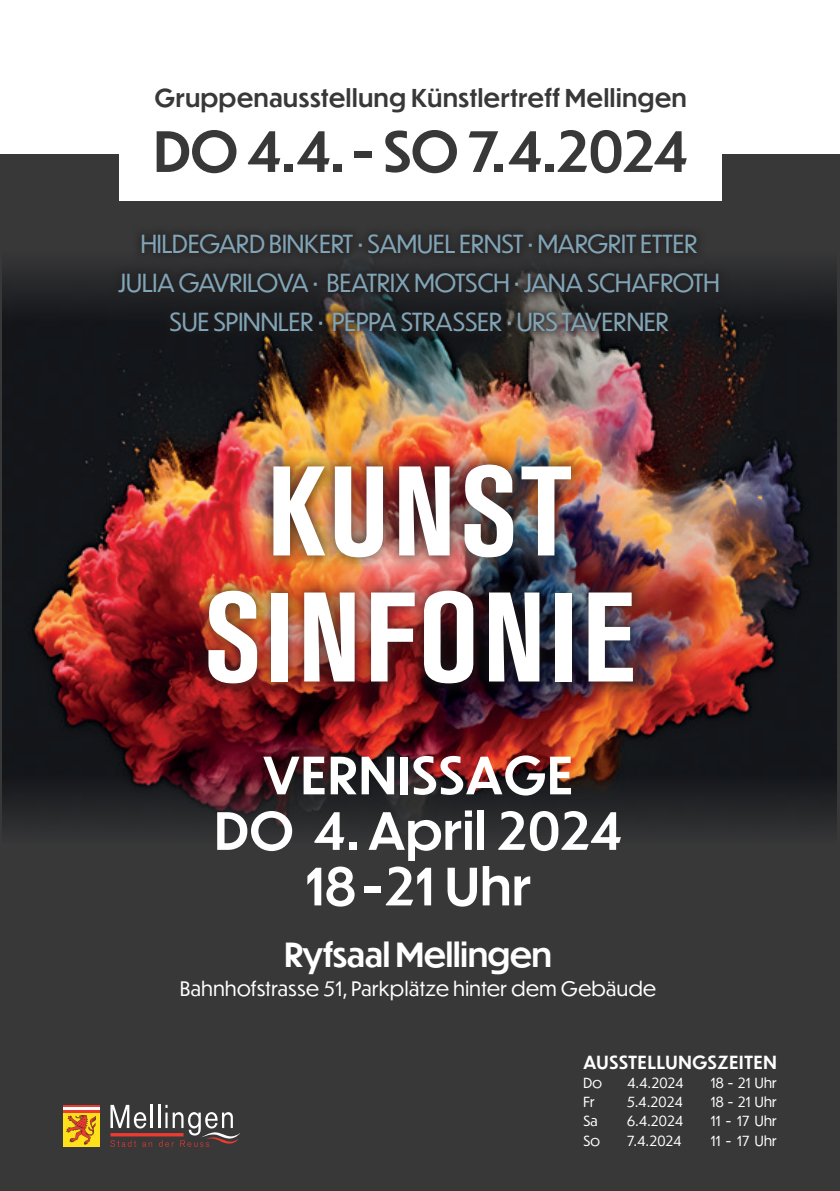
<style>
.page{position:relative;width:840px;height:1191px;background:#fff}
.page>*{position:absolute;margin:0;border:0;box-sizing:border-box;transform-origin:0 0}
.t1{font:700 condensed 126px/126px "Akzidenz Grotesk BQ";letter-spacing:.03em;color:#fff;text-align:center}
.t2{font:500 54.4px "Dunbar Tall";color:#383839}
.t3{font:500 50.4px/55.6px "Dunbar Tall";letter-spacing:.02em;color:#fff;text-align:center}
.t4{font:500 32.6px "Dunbar Tall";color:#fff}
.t5{font:24.4px/39px "Dunbar Tall";color:#80a5b7;text-align:center}
.t6{font:500 24.2px "Dunbar Tall";letter-spacing:.03em;color:#383839}
.t7{font:19.6px "Dunbar Tall";letter-spacing:.03em;color:#fff}
.t8{font:500 17.8px "Dunbar Tall";letter-spacing:.045em;color:#fff}
.t9{font:13.6px "Dunbar Tall";letter-spacing:.02em;color:#fff}
</style>
<div class="page">
<div style="left:0;top:155px;width:839px;height:1036px;background:#383839"></div>
<img style="left:2px;top:365px;width:833px;height:365px">
<div style="left:63px;top:1112px;width:37px;height:34px;background:#ffe01b"></div>
<svg style="left:110px;top:1140px;width:26px;height:6px"></svg>
<svg style="left:142px;top:1142px;width:10px;height:4px"></svg>
<hr style="left:110px;top:1133px;width:73px;height:3px;background:#ee3b32">
<svg style="left:110px;top:1104px;width:36px;height:24px"></svg>
<hr style="left:151px;top:1104px;width:2px;height:24px;background:#fff">
<hr style="left:158px;top:1104px;width:2px;height:24px;background:#fff">
<hr style="left:63px;top:1104px;width:37px;height:3px;background:#ee3b32">
<hr style="left:63px;top:1110px;width:37px;height:2px;background:#ee3b32">
<hr style="left:63px;top:1107px;width:37px;height:3px;background:#fff">
<svg style="left:66px;top:1115px;width:30px;height:30px"></svg>
<svg style="left:159px;top:1104px;width:81px;height:42px"></svg>
<svg style="left:2px;top:730px;width:833px;height:99px"></svg>
<div style="left:193px;top:450px;width:454px;height:247px;background:#231f20;opacity:.85"></div>
<svg style="left:2px;top:177px;width:833px;height:188px"></svg>
<div style="left:120px;top:79px;width:601px;height:121px;background:#fff"></div>
<div style="left:109px;top:224px;width:619px;height:117px;background:#231f20;opacity:.75"></div>
<p class="t6" style="left:155px;top:80px;width:533px">Gruppenausstellung Künstlertreff Mellingen</p>
<h2 class="t2" style="left:154px;top:112px;width:534px">DO 4. 4. - SO 7. 4.2024</h2>
<p class="t5" style="left:118px;top:224px;width:602px">HILDEGARD BINKERT • SAMUEL ERNST • MARGRIT ETTER<br>JULIA GAVRILOVA • BEATRIX MOTSCH • JANA SCHAFROTH<br>SUE SPINNLER • PEPPA STRASSER • URS TAVERNER</p>
<h1 class="t1" style="left:203px;top:448px;width:432px">KUNST<br>SINFONIE</h1>
<h3 class="t3" style="left:214px;top:746px;width:408px">VERNISSAGE<br>DO 4. April 2024<br>18 - 21 Uhr</h3>
<h3 class="t4" style="left:284px;top:931px;width:269px">Ryfsaal Mellingen</h3>
<p class="t7" style="left:180px;top:974px;width:477px">Bahnhofstrasse 51, Parkplätze hinter dem Gebäude</p>
<p class="t8" style="left:583px;top:1049px;width:195px">AUSSTELLUNGSZEITEN</p>
<p class="t9" style="left:583px;top:1073px;width:20px">Do</p>
<p class="t9" style="left:627px;top:1073px;width:58px">4.4.2024</p>
<p class="t9" style="left:710px;top:1073px;width:67px">18 - 21 Uhr</p>
<p class="t9" style="left:583px;top:1092px;width:13px">Fr</p>
<p class="t9" style="left:627px;top:1092px;width:57px">5.4.2024</p>
<p class="t9" style="left:710px;top:1092px;width:67px">18 - 21 Uhr</p>
<p class="t9" style="left:583px;top:1111px;width:16px">Sa</p>
<p class="t9" style="left:627px;top:1111px;width:57px">6.4.2024</p>
<p class="t9" style="left:710px;top:1111px;width:67px">11 - 17 Uhr</p>
<p class="t9" style="left:583px;top:1130px;width:18px">So</p>
<p class="t9" style="left:627px;top:1130px;width:56px">7.4.2024</p>
<p class="t9" style="left:710px;top:1130px;width:67px">11 - 17 Uhr</p>
</div>
